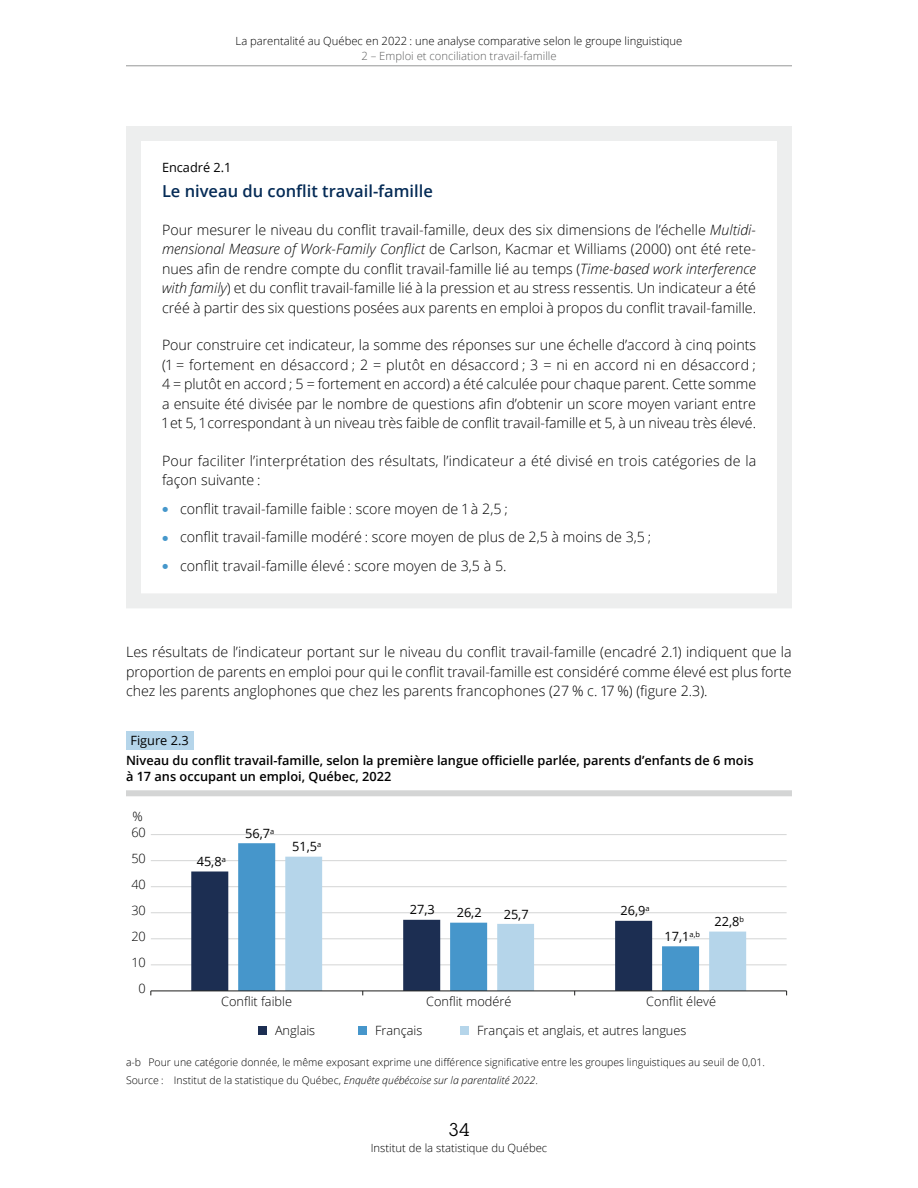
<style>
.page{position:relative;width:918px;height:1188px;background:#fff}
.page>*{position:absolute;margin:0;border:0;box-sizing:border-box;transform-origin:0 0}
.t1{font:18px "Lubalin Graph Std";color:#000}
.t2{font:600 16.5px "Open Sans";color:#052b56}
.t3{font:300 14.25px/19.5px "Open Sans";color:#000;text-align:justify}
.t4{font:600 12.75px/16.5px "Open Sans";color:#000}
.t5{font:300 12.75px "Open Sans";color:#000}
.t6{font:12.75px "Open Sans";color:#000}
.t7{font:300 11.25px "Open Sans";color:#000}
.t8{font:300 11.25px "Open Sans";color:#5f6060}
.t9{font:300 10.5px/18px "Open Sans";color:#000}
.s1{font-style:italic}
</style>
<div class="page">
<hr style="left:126px;top:66px;width:666px;height:1px;background:#969798">
<div style="left:126px;top:126px;width:666px;height:482px;border:15px solid #edeeee"></div>
<div style="left:126px;top:731px;width:67px;height:19px;background:#b5d5ea"></div>
<div style="left:126px;top:790px;width:666px;height:6px;background:#d4d5d5"></div>
<div style="left:258px;top:1026px;width:9px;height:9px;background:#1c2e52"></div>
<div style="left:358px;top:1026px;width:9px;height:9px;background:#4696cb"></div>
<div style="left:460px;top:1026px;width:9px;height:9px;background:#b5d5ea"></div>
<hr style="left:151px;top:834px;width:636px;height:1px;background:#d4d5d5">
<hr style="left:151px;top:860px;width:636px;height:1px;background:#d4d5d5">
<hr style="left:151px;top:886px;width:636px;height:1px;background:#d4d5d5">
<hr style="left:151px;top:912px;width:636px;height:1px;background:#d4d5d5">
<hr style="left:151px;top:939px;width:636px;height:1px;background:#d4d5d5">
<hr style="left:151px;top:965px;width:636px;height:1px;background:#d4d5d5">
<svg style="left:191px;top:872px;width:47px;height:119px;fill:#1c2e52"></svg>
<svg style="left:238px;top:843px;width:84px;height:148px;fill:#4696cb"></svg>
<svg style="left:285px;top:857px;width:461px;height:134px"></svg>
<hr style="left:151px;top:991px;width:636px;height:1px;background:#1d1d1b">
<p class="t7" style="left:236px;top:33px;width:448px">La parentalité au Québec en 2022 : une analyse comparative selon le groupe linguistique</p>
<p class="t8" style="left:361px;top:48px;width:197px">2 – Emploi et conciliation travail-famille</p>
<p class="t6" style="left:162px;top:158px;width:71px">Encadré 2.1</p>
<p class="t2" style="left:162px;top:180px;width:272px">Le niveau du conflit travail-famille</p>
<p class="t3" style="left:162px;top:219px;width:596px">Pour mesurer le niveau du conflit travail-famille, deux des six dimensions de l’échelle <span class="s1">Multidi&shy;mensional Measure of Work-Family Conflict</span> de Carlson, Kacmar et Williams (2000) ont été rete&shy;nues afin de rendre compte du conflit travail-famille lié au temps (<span class="s1">Time-based work interference with family</span>) et du conflit travail-famille lié à la pression et au stress ressentis. Un indicateur a été créé à partir des six questions posées aux parents en emploi à propos du conflit travail-famille.</p>
<p class="t3" style="left:162px;top:335px;width:596px">Pour construire cet indicateur, la somme des réponses sur une échelle d’accord à cinq points (1 = fortement en désaccord ; 2 = plutôt en désaccord ; 3 = ni en accord ni en désaccord ; 4 = plutôt en accord ; 5 = fortement en accord) a été calculée pour chaque parent. Cette somme a ensuite été divisée par le nombre de questions afin d’obtenir un score moyen variant entre 1 et 5, 1 correspondant à un niveau très faible de conflit travail-famille et 5, à un niveau très élevé.</p>
<p class="t3" style="left:162px;top:450px;width:596px">Pour faciliter l’interprétation des résultats, l’indicateur a été divisé en trois catégories de la façon suivante :</p>
<p class="t3" style="left:180px;top:494px;width:473px;line-height:28.5px;text-align:left">conflit travail-famille faible : score moyen de 1 à 2,5 ;<br>conflit travail-famille modéré : score moyen de plus de 2,5 à moins de 3,5 ; conflit travail-famille élevé : score moyen de 3,5 à 5.</p>
<p class="t3" style="left:126px;top:642px;width:667px">Les résultats de l’indicateur portant sur le niveau du conflit travail-famille (encadré 2.1) indiquent que la proportion de parents en emploi pour qui le conflit travail-famille est considéré comme élevé est plus forte chez les parents anglophones que chez les parents francophones (27 % c. 17 %) (figure 2.3).</p>
<p class="t6" style="left:130px;top:732px;width:60px">Figure 2.3</p>
<p class="t4" style="left:126px;top:752px;width:629px">Niveau du conflit travail-famille, selon la première langue officielle parlée, parents d’enfants de 6 mois à 17 ans occupant un emploi, Québec, 2022</p>
<p class="t5" style="left:133px;top:808px;width:12px">%</p>
<p class="t5" style="left:131px;top:823px;width:16px">60</p>
<p class="t5" style="left:131px;top:849px;width:16px">50</p>
<p class="t5" style="left:131px;top:875px;width:16px">40</p>
<p class="t5" style="left:131px;top:901px;width:16px">30</p>
<p class="t5" style="left:131px;top:927px;width:16px">20</p>
<p class="t5" style="left:131px;top:953px;width:16px">10</p>
<p class="t5" style="left:139px;top:980px;width:9px">0</p>
<p class="t6" style="left:197px;top:853px;width:31px">45,8<sup>a</sup></p>
<p class="t6" style="left:245px;top:824px;width:31px">56,7<sup>a</sup></p>
<p class="t6" style="left:292px;top:838px;width:31px">51,5<sup>a</sup></p>
<p class="t6" style="left:410px;top:901px;width:27px">27,3</p>
<p class="t6" style="left:457px;top:904px;width:27px">26,2</p>
<p class="t6" style="left:504px;top:905px;width:27px">25,7</p>
<p class="t6" style="left:621px;top:902px;width:31px">26,9<sup>a</sup></p>
<p class="t6" style="left:665px;top:928px;width:37px">17,1<sup>a,b</sup></p>
<p class="t6" style="left:714px;top:913px;width:31px">22,8<sup>b</sup></p>
<p class="t5" style="left:221px;top:993px;width:73px">Conflit faible</p>
<p class="t5" style="left:426px;top:993px;width:87px">Conflit modéré</p>
<p class="t5" style="left:646px;top:993px;width:71px">Conflit élevé</p>
<p class="t5" style="left:275px;top:1022px;width:42px">Anglais</p>
<p class="t5" style="left:375px;top:1022px;width:49px">Français</p>
<p class="t5" style="left:477px;top:1022px;width:211px">Français et anglais, et autres langues</p>
<p class="t9" style="left:126px;top:1053px;width:640px">a-b Pour une catégorie donnée, le même exposant exprime une différence significative entre les groupes linguistiques au seuil de 0,01.<br>Source : Institut de la statistique du Québec, <span class="s1">Enquête québécoise sur la parentalité 2022</span>.</p>
<p class="t1" style="left:449px;top:1118px;width:22px">34</p>
<p class="t7" style="left:371px;top:1140px;width:178px">Institut de la statistique du Québec</p>
</div>
